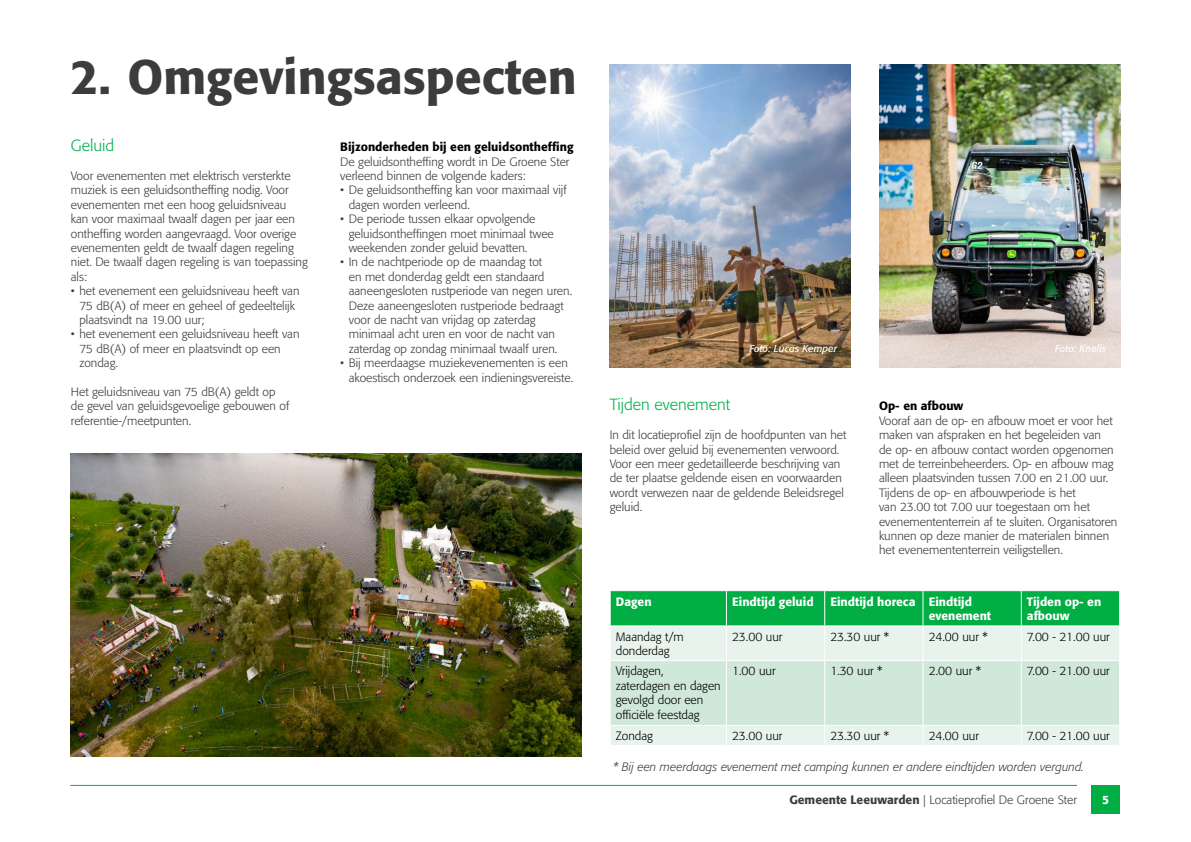
<style>
.page{position:relative;width:1191px;height:842px;background:#fff}
.page>*{position:absolute;margin:0;border:0;box-sizing:border-box;transform-origin:0 0}
.t1{font:500 48px "Formata";color:#3c3c3b}
.t2{font:300 16px "Formata";color:#00b04d}
.t3{font:300 12px/14.4px "Formata";color:#3c3c3b}
.t4{font:300 12px/14.4px "Formata";color:#000}
.t5{font:italic 300 12px "Formata";color:#3c3c3b}
.t6{font:500 12px/14.4px "Formata";color:#fff}
.t7{font:500 12px "Formata";color:#000}
.t8{font:italic 10px "Formata";color:#fff}
.s1{font-weight:500}
</style>
<div class="page">
<div style="left:1091px;top:785px;width:29px;height:29px;background:#00ae43"></div>
<hr style="left:70px;top:785px;width:1007px;height:1px;background:#00ae43">
<img style="left:71px;top:454px;width:510px;height:303px">
<img style="left:879px;top:65px;width:241px;height:302px">
<img style="left:609px;top:65px;width:241px;height:302px">
<div style="left:610px;top:591px;width:509px;height:34px;background:#00ae43"></div>
<div style="left:611px;top:626px;width:508px;height:34px;background:#e7f3ec"></div>
<hr style="left:726px;top:591px;width:1px;height:34px;background:#fff">
<hr style="left:824px;top:591px;width:1px;height:34px;background:#fff">
<hr style="left:922px;top:591px;width:1px;height:34px;background:#fff">
<hr style="left:1020px;top:591px;width:1px;height:34px;background:#fff">
<hr style="left:726px;top:626px;width:1px;height:34px;background:#fff">
<hr style="left:824px;top:626px;width:1px;height:34px;background:#fff">
<hr style="left:922px;top:626px;width:1px;height:34px;background:#fff">
<hr style="left:1020px;top:626px;width:1px;height:34px;background:#fff">
<svg style="left:610px;top:661px;width:509px;height:84px;background:#d5eade"></svg>
<h1 class="t1" style="left:71px;top:47px;width:507px">2. Omgevingsaspecten</h1>
<h2 class="t2" style="left:71px;top:136px;width:45px">Geluid</h2>
<p class="t3" style="left:71px;top:169px;width:238px">Voor evenementen met elektrisch versterkte muziek is een geluidsontheffing nodig. Voor evenementen met een hoog geluidsniveau<br>kan voor maximaal twaalf dagen per jaar een ontheffing worden aangevraagd. Voor overige evenementen geldt de twaalf dagen regeling niet. De twaalf dagen regeling is van toepassing als:</p>
<p class="t3" style="left:79px;top:284px;width:222px;text-indent:-9px">• het evenement een geluidsniveau heeft van<br>75 dB(A) of meer en geheel of gedeeltelijk plaatsvindt na 19.00 uur;</p>
<p class="t3" style="left:79px;top:327px;width:222px;text-indent:-9px">• het evenement een geluidsniveau heeft van<br>75 dB(A) of meer en plaatsvindt op een zondag.</p>
<p class="t3" style="left:71px;top:385px;width:220px">Het geluidsniveau van 75 dB(A) geldt op de gevel van geluidsgevoelige gebouwen of referentie-/meetpunten.</p>
<p class="t7" style="left:340px;top:140px;width:235px">Bijzonderheden bij een geluidsontheffing</p>
<p class="t3" style="left:340px;top:154px;width:231px">De geluidsontheffing wordt in De Groene Ster verleend binnen de volgende kaders:</p>
<p class="t3" style="left:349px;top:183px;width:219px;text-indent:-9px">• De geluidsontheffing kan voor maximaal vijf dagen worden verleend.</p>
<p class="t3" style="left:349px;top:212px;width:207px;text-indent:-9px">• De periode tussen elkaar opvolgende geluidsontheffingen moet minimaal twee weekenden zonder geluid bevatten.</p>
<p class="t3" style="left:349px;top:255px;width:225px;text-indent:-9px">• In de nachtperiode op de maandag tot<br>en met donderdag geldt een standaard aaneengesloten rustperiode van negen uren.<br>Deze aaneengesloten rustperiode bedraagt voor de nacht van vrijdag op zaterdag minimaal acht uren en voor de nacht van zaterdag op zondag minimaal twaalf uren.</p>
<p class="t3" style="left:349px;top:356px;width:226px;text-indent:-9px">• Bij meerdaagse muziekevenementen is een akoestisch onderzoek een indieningsvereiste.</p>
<p class="t8" style="left:749px;top:343px;width:89px">Foto: Lucas Kemper</p>
<p class="t8" style="left:1055px;top:343px;width:53px">Foto: Knelis</p>
<h2 class="t2" style="left:609px;top:395px;width:122px">Tijden evenement</h2>
<p class="t3" style="left:609px;top:428px;width:238px">In dit locatieprofiel zijn de hoofdpunten van het beleid over geluid bij evenementen verwoord.<br>Voor een meer gedetailleerde beschrijving van de ter plaatse geldende eisen en voorwaarden wordt verwezen naar de geldende Beleidsregel geluid.</p>
<p class="t7" style="left:879px;top:399px;width:86px">Op- en afbouw</p>
<p class="t3" style="left:879px;top:413px;width:240px">Vooraf aan de op- en afbouw moet er voor het maken van afspraken en het begeleiden van<br>de op- en afbouw contact worden opgenomen met de terreinbeheerders. Op- en afbouw mag alleen plaatsvinden tussen 7.00 en 21.00 uur.<br>Tijdens de op- en afbouwperiode is het<br>van 23.00 tot 7.00 uur toegestaan om het evenemententerrein af te sluiten. Organisatoren kunnen op deze manier de materialen binnen het evenemententerrein veiligstellen.</p>
<p class="t6" style="left:616px;top:594px;width:37px">Dagen</p>
<p class="t6" style="left:732px;top:594px;width:83px">Eindtijd geluid</p>
<p class="t6" style="left:928px;top:594px;width:64px;text-indent:-98px">Eindtijd horeca Eindtijd evenement</p>
<p class="t6" style="left:1027px;top:594px;width:76px">Tijden op- en afbouw</p>
<p class="t4" style="left:616px;top:629px;width:70px">Maandag t/m donderdag</p>
<p class="t4" style="left:732px;top:629px;width:52px">23.00 uur</p>
<p class="t4" style="left:830px;top:629px;width:60px">23.30 uur *</p>
<p class="t4" style="left:928px;top:629px;width:61px">24.00 uur *</p>
<p class="t4" style="left:1027px;top:629px;width:84px">7.00 - 21.00 uur</p>
<p class="t4" style="left:616px;top:664px;width:106px">Vrijdagen, zaterdagen en dagen gevolgd door een officiële feestdag</p>
<p class="t4" style="left:732px;top:664px;width:45px">1.00 uur</p>
<p class="t4" style="left:830px;top:664px;width:54px">1.30 uur *</p>
<p class="t4" style="left:928px;top:664px;width:54px">2.00 uur *</p>
<p class="t4" style="left:1027px;top:664px;width:84px">7.00 - 21.00 uur</p>
<p class="t4" style="left:616px;top:729px;width:39px">Zondag</p>
<p class="t4" style="left:732px;top:729px;width:52px">23.00 uur</p>
<p class="t4" style="left:830px;top:729px;width:60px">23.30 uur *</p>
<p class="t4" style="left:928px;top:729px;width:52px">24.00 uur</p>
<p class="t4" style="left:1027px;top:729px;width:84px">7.00 - 21.00 uur</p>
<p class="t5" style="left:613px;top:759px;width:472px">* Bij een meerdaags evenement met camping kunnen er andere eindtijden worden vergund.</p>
<p class="t3" style="left:789px;top:793px;width:289px"><span class="s1">Gemeente Leeuwarden</span> | Locatieprofiel De Groene Ster</p>
<p class="t6" style="left:1102px;top:792px;width:8px">5</p>
</div>
